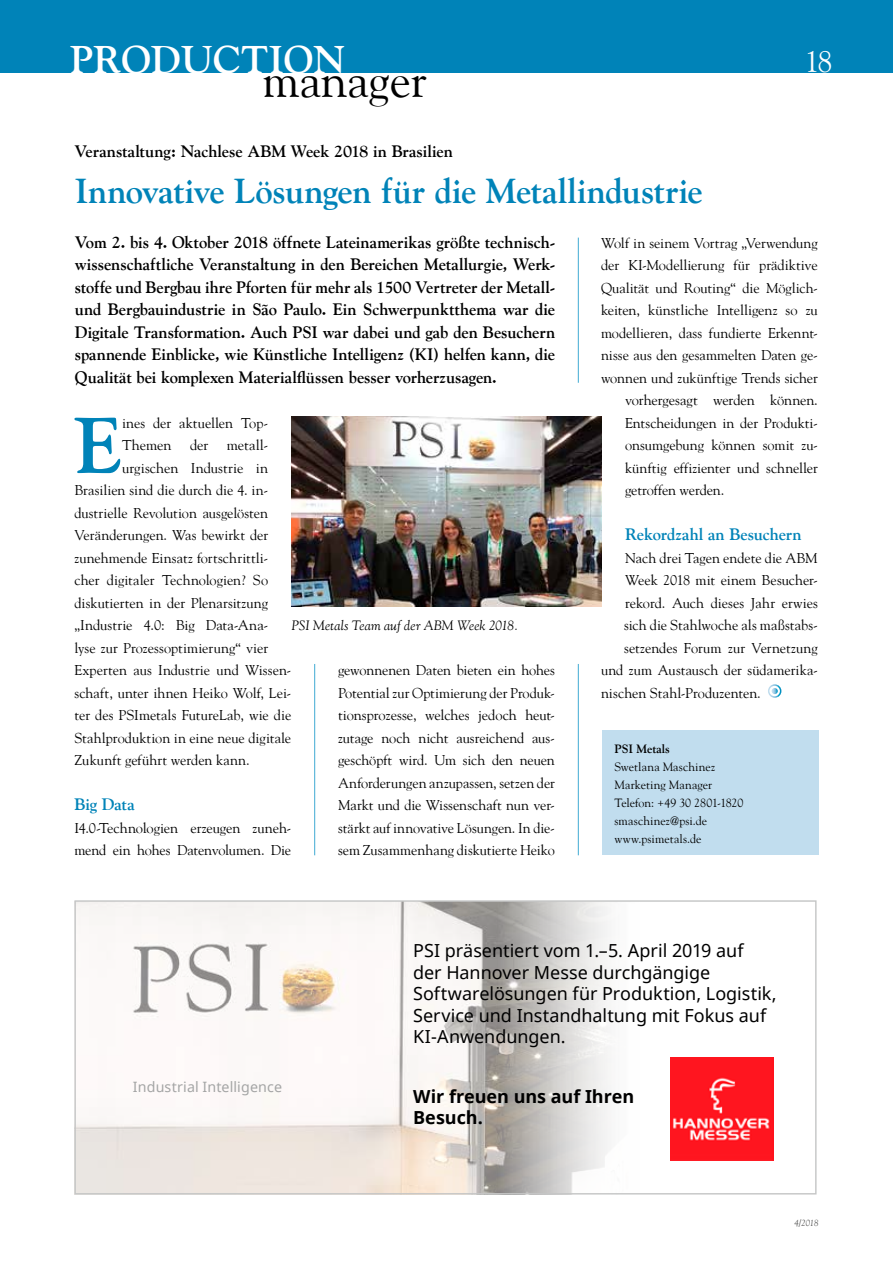
<style>
.page{position:relative;width:893px;height:1263px;background:#fff}
.page>*{position:absolute;margin:0;border:0;box-sizing:border-box;transform-origin:0 0}
.t1{font:700 77.85px "Goudy";color:#0083b8}
.t2{font:47.7px "Goudy";color:#000}
.t3{font:700 38.4px "Goudy";color:#fff}
.t4{font:700 34.5px "Goudy";letter-spacing:-.01em;color:#0083b8}
.t5{font:30px "Goudy";color:#fff}
.t6{font:18px/21.6px "Noto Sans";color:#000}
.t7{font:700 18px/21.6px "Noto Sans";color:#000}
.t8{font:700 16.5px/22.5px "Goudy";letter-spacing:-.01em;color:#000;text-align:justify}
.t9{font:700 16.5px "Goudy";letter-spacing:-.005em;color:#0083b8}
.t10{font:14.25px/22.5px "Goudy";color:#000}
.t11{font:14.25px "Noto Sans";letter-spacing:.01em;color:#a4a5a5}
.t12{font:italic 13.5px "Goudy";color:#000}
.t13{font:12px/18px "Goudy";letter-spacing:.005em;color:#000}
.t14{font:700 12px "Goudy";color:#000}
.t15{font:italic 9px "Goudy";color:#565655}
</style>
<div class="page">
<div style="left:0;top:0;width:893px;height:72px;background:#0083b8"></div>
<hr style="left:578px;top:238px;width:1px;height:145px;background:#40aad3">
<div style="left:768px;top:684px;width:13px;height:14px;border:2px solid #fff;border-radius:50%"></div>
<svg style="left:772px;top:688px;width:6px;height:6px"></svg>
<img style="left:292px;top:416px;width:310px;height:191px">
<hr style="left:578px;top:664px;width:1px;height:191px;background:#40aad3">
<hr style="left:314px;top:664px;width:1px;height:191px;background:#40aad3">
<div style="left:602px;top:730px;width:217px;height:125px;background:#c1ddee"></div>
<img style="left:76px;top:902px;width:532px;height:290px">
<img style="left:671px;top:1058px;width:103px;height:103px">
<h3 class="t3" style="left:70px;top:36px;width:277px">production</h3>
<h2 class="t2" style="left:263px;top:51px;width:166px">manager</h2>
<h3 class="t5" style="left:805px;top:43px;width:29px">18</h3>
<p class="t8" style="left:74px;top:140px;width:380px">Veranstaltung: Nachlese ABM Week 2018 in Brasilien</p>
<h3 class="t4" style="left:75px;top:170px;width:629px">Innovative Lösungen für die Metallindustrie</h3>
<p class="t8" style="left:75px;top:230px;width:482px">Vom 2. bis 4. Oktober 2018 öffnete Lateinamerikas größte technisch&shy;wissenschaftliche Veranstaltung in den Bereichen Metallurgie, Werk&shy;stoffe und Bergbau ihre Pforten für mehr als 1500 Vertreter der Metall&shy;und Bergbauindustrie in São Paulo. Ein Schwerpunktthema war die Digitale Transformation. Auch PSI war dabei und gab den Besuchern spannende Einblicke, wie Künstliche Intelligenz (KI) helfen kann, die Qualität bei komplexen Materialflüssen besser vorherzusagen.</p>
<h1 class="t1" style="left:74px;top:398px;width:49px">E</h1>
<p class="t10" style="left:122px;top:411px;width:148px">ines der aktuellen Top-<br>Themen</p>
<p class="t10" style="left:601px;top:231px;width:218px">Wolf in seinem Vortrag „Verwendung</p>
<p class="t10" style="left:601px;top:254px;width:218px">der KI-Modellierung für prädiktive</p>
<p class="t10" style="left:601px;top:276px;width:218px">Qualität und Routing“ die Möglich-</p>
<p class="t10" style="left:601px;top:299px;width:218px">keiten, künstliche Intelligenz so zu</p>
<p class="t10" style="left:601px;top:321px;width:218px">modellieren, dass fundierte Erkennt-</p>
<p class="t10" style="left:601px;top:344px;width:218px">nisse aus den gesammelten Daten ge-</p>
<p class="t10" style="left:601px;top:366px;width:218px">wonnen und zukünftige Trends sicher</p>
<p class="t10" style="left:625px;top:389px;width:194px">vorhergesagt werden können.</p>
<p class="t10" style="left:625px;top:411px;width:194px">Entscheidungen in der Produkti-</p>
<p class="t10" style="left:625px;top:434px;width:194px">onsumgebung können somit zu-</p>
<p class="t10" style="left:625px;top:456px;width:194px">künftig effizienter und schneller</p>
<p class="t10" style="left:625px;top:479px;width:101px">getroffen werden.</p>
<p class="t9" style="left:625px;top:524px;width:178px">Rekordzahl an Besuchern</p>
<p class="t10" style="left:625px;top:546px;width:194px">Nach drei Tagen endete die ABM</p>
<p class="t10" style="left:625px;top:569px;width:194px">Week 2018 mit einem Besucher-</p>
<p class="t10" style="left:625px;top:591px;width:194px">rekord. Auch dieses Jahr erwies</p>
<p class="t10" style="left:624px;top:614px;width:195px">sich die Stahlwoche als maßstabs-</p>
<p class="t10" style="left:624px;top:636px;width:195px">setzendes Forum zur Vernetzung</p>
<p class="t10" style="left:601px;top:659px;width:218px">und zum Austausch der südamerika-</p>
<p class="t10" style="left:601px;top:681px;width:161px">nischen Stahl-Produzenten.</p>
<p class="t10" style="left:190px;top:434px;width:20px">der</p>
<p class="t10" style="left:227px;top:434px;width:43px">metall-</p>
<p class="t10" style="left:122px;top:456px;width:148px">urgischen Industrie in</p>
<p class="t10" style="left:74px;top:479px;width:195px">Brasilien sind die durch die 4. in-</p>
<p class="t10" style="left:74px;top:501px;width:195px">dustrielle Revolution ausgelösten</p>
<p class="t10" style="left:74px;top:524px;width:195px">Veränderungen. Was bewirkt der</p>
<p class="t10" style="left:74px;top:546px;width:195px">zunehmende Einsatz fortschrittli-</p>
<p class="t10" style="left:74px;top:569px;width:195px">cher digitaler Technologien? So</p>
<p class="t10" style="left:74px;top:591px;width:195px">diskutierten in der Plenarsitzung</p>
<p class="t10" style="left:74px;top:614px;width:195px">„Industrie 4.0: Big Data-Ana-</p>
<p class="t10" style="left:74px;top:636px;width:195px">lyse zur Prozessoptimierung“ vier</p>
<p class="t10" style="left:74px;top:659px;width:218px">Experten aus Industrie und Wissen-</p>
<p class="t10" style="left:74px;top:681px;width:218px">schaft, unter ihnen Heiko Wolf, Lei-</p>
<p class="t10" style="left:74px;top:704px;width:218px">ter des PSImetals FutureLab, wie die</p>
<p class="t10" style="left:74px;top:726px;width:218px">Stahlproduktion in eine neue digitale</p>
<p class="t10" style="left:74px;top:749px;width:177px">Zukunft geführt werden kann.</p>
<p class="t9" style="left:74px;top:794px;width:62px">Big Data</p>
<p class="t10" style="left:74px;top:816px;width:218px">I4.0-Technologien erzeugen zuneh&shy;mend ein hohes Datenvolumen. Die</p>
<p class="t12" style="left:292px;top:617px;width:228px">PSI Metals Team auf der ABM Week 2018.</p>
<p class="t10" style="left:338px;top:659px;width:218px;text-align:justify">gewonnenen Daten bieten ein hohes Potential zur Optimierung der Produk&shy;tionsprozesse, welches jedoch heut&shy;zutage noch nicht ausreichend aus&shy;geschöpft wird. Um sich den neuen Anforderungen anzupassen, setzen der Markt und die Wissenschaft nun ver&shy;stärkt auf innovative Lösungen. In die&shy;sem Zusammenhang diskutierte Heiko</p>
<p class="t14" style="left:614px;top:741px;width:57px">PSI Metals</p>
<p class="t13" style="left:614px;top:757px;width:131px">Swetlana Maschinez<br>Marketing Manager<br>Telefon: +49 30 2801-1820 smaschinez@psi.de www.psimetals.de</p>
<p class="t11" style="left:133px;top:1076px;width:151px">Industrial Intelligence</p>
<p class="t6" style="left:413px;top:939px;width:365px">PSI präsentiert vom 1.–5. April 2019 auf der Hannover Messe durchgängige Softwarelösungen für Produktion, Logistik, Service und Instandhaltung mit Fokus auf KI-Anwendungen.</p>
<p class="t7" style="left:413px;top:1085px;width:223px">Wir freuen uns auf Ihren<br>Besuch.</p>
<p class="t15" style="left:794px;top:1217px;width:26px">4/2018</p>
</div>
